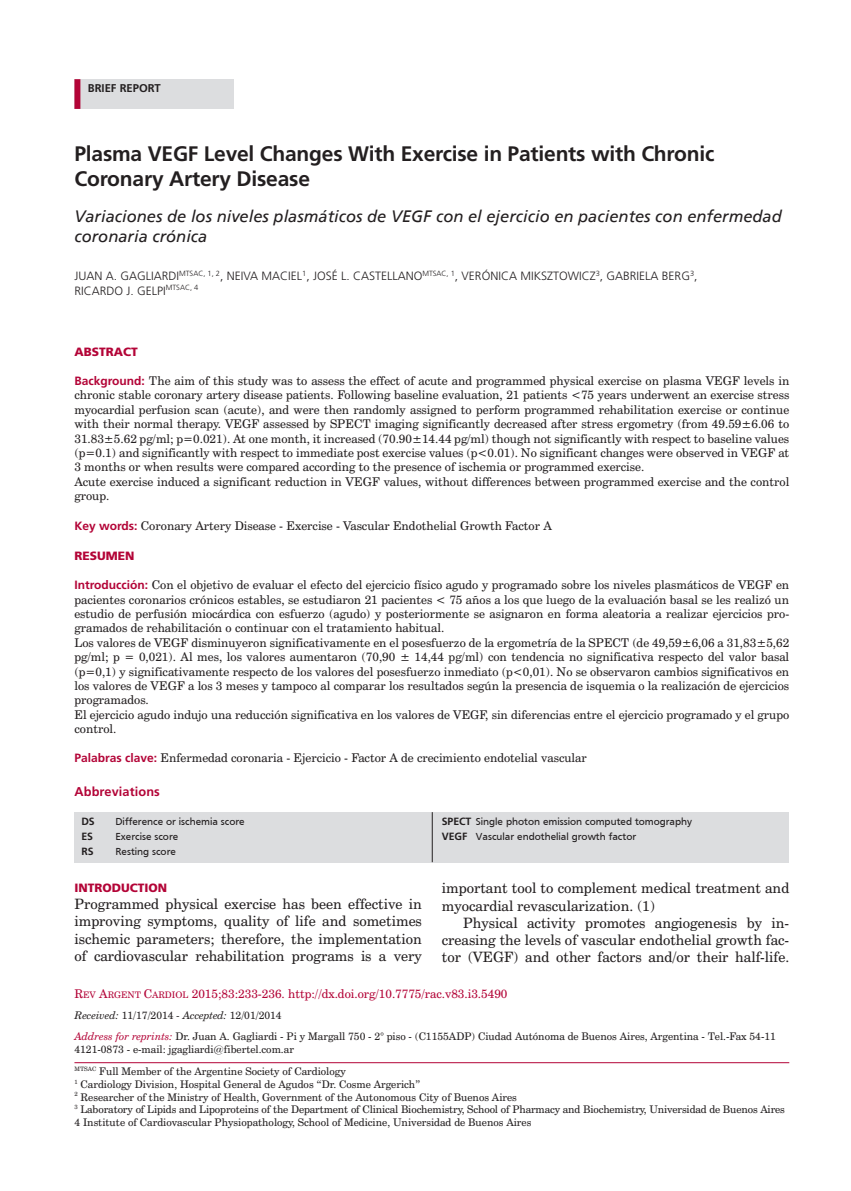
<style>
.page{position:relative;width:851px;height:1191px;background:#fff}
.page>*{position:absolute;margin:0;border:0;box-sizing:border-box;transform-origin:0 0}
.t1{font:700 21px/25.2px "Frutiger LT Std";letter-spacing:-.01em;color:#231f20}
.t2{font:italic 16.5px/19.8px "Frutiger";color:#231f20}
.t3{font:14.25px/17.1px "Century Schoolbook BT";color:#231f20;text-align:justify}
.t4{font:700 12.75px "Frutiger LT Std";letter-spacing:.01em;color:#b30437}
.t5{font:12px/14.4px "Century Schoolbook BT";color:#231f20}
.t6{font:300 12px "Frutiger LT Std";color:#231f20}
.t7{font:12px "Century Schoolbook BT";color:#b30437}
.t8{font:12px "Frutiger Black B";color:#b30437}
.t9{font:700 11.25px "Frutiger LT Std";color:#231f20}
.t10{font:10.5px/12.6px "Century Schoolbook BT";color:#231f20}
.t11{font:10.5px/15px "Frutiger";color:#231f20}
.t12{font:700 10.5px "Frutiger LT Std";color:#231f20}
.t13{font:300 7.5px "Frutiger LT Std";color:#231f20}
.s1{font-size:12px}
.s2{font-family:"Frutiger LT Std";font-weight:700;color:#b30437}
.s3{font-family:"Frutiger LT Std";font-weight:700}
.s4{font-size:9px}
.s5{font-style:inherit}
.s6{font-style:italic}
.s7{font-style:italic;color:#b30437}
</style>
<div class="page">
<div style="left:74px;top:79px;width:160px;height:30px;background:#dcdddf"></div>
<div style="left:74px;top:79px;width:6px;height:30px;background:#b30437"></div>
<hr style="left:74px;top:1062px;width:715px;height:1px;background:#b30437">
<div style="left:74px;top:812px;width:715px;height:50px;background:#dcdddf"></div>
<hr style="left:432px;top:812px;width:1px;height:50px;background:#231f20">
<p class="t9" style="left:88px;top:81px;width:68px">BRIEF REPORT</p>
<h1 class="t1" style="left:74px;top:141px;width:641px">Plasma VEGF Level Changes With Exercise in Patients with Chronic<br>Coronary Artery Disease</h1>
<h2 class="t2" style="left:74px;top:206px;width:708px">Variaciones de los niveles plasmáticos de VEGF con el ejercicio en pacientes con enfermedad coronaria crónica</h2>
<p class="t6" style="left:74px;top:269px;width:54px">JUAN A. GAGLIAR</p>
<p class="t13" style="left:168px;top:269px;width:17px"><span class="s1">DI</span>MTSA</p>
<p class="t6" style="left:198px;top:269px;width:171px"><sup>C,</sup> <sup>1,</sup> <sup>2</sup>, NEIVA MACIEL<sup>1</sup>, JOSÉ L. CASTELLANO</p>
<p class="t13" style="left:422px;top:269px;width:6px">MTSA</p>
<p class="t6" style="left:441px;top:269px;width:195px"><sup>C,</sup> <sup>1</sup>, VERÓNICA MI KSZTOWICZ<sup>3</sup>, GABRIELA</p>
<p class="t6" style="left:662px;top:269px;width:37px">BERG<sup>3</sup>,</p>
<p class="t6" style="left:74px;top:284px;width:70px">RICARDO J. GELPI</p>
<p class="t13" style="left:166px;top:283px;width:6px">MTSA</p>
<p class="t13" style="left:185px;top:283px;width:15px">C, 4</p>
<p class="t8" style="left:74px;top:344px;width:65px">ABSTRACT</p>
<p class="t5" style="left:74px;top:373px;width:716px"><span class="s2">Background:</span> The aim of this study was to assess the effect of acute and programmed physical exercise on plasma VEGF levels in chronic stable coronary artery disease patients. Following baseline evaluation, 21 patients &lt;75 years underwent an exercise stress myocardial perfusion scan (acute), and were then randomly assigned to perform programmed rehabilitation exercise or continue with their normal therapy. VEGF assessed by SPECT imaging significantly decreased after stress ergometry (from 49.59±6.06 to 31.83±5.62 pg/ml; p=0.021). At one month, it increased (70.90±14.44 pg/ml) though not significantly with respect to baseline values (p=0.1) and significantly with respect to immediate post exercise values (p&lt;0.01). No significant changes were observed in VEGF at 3 months or when results were compared according to the presence of ischemia or programmed exercise.<br>Acute exercise induced a significant reduction in VEGF values, without differences between programmed exercise and the control group.</p>
<p class="t5" style="left:74px;top:518px;width:479px"><span class="s2">Key words:</span> Coronary Artery Disease - Exercise - Vascular Endothelial Growth Factor A</p>
<p class="t8" style="left:74px;top:548px;width:61px">RESUMEN</p>
<p class="t5" style="left:74px;top:577px;width:716px"><span class="s2">Introducción:</span> Con el objetivo de evaluar el efecto del ejercicio físico agudo y programado sobre los niveles plasmáticos de VEGF en pacientes coronarios crónicos estables, se estudiaron 21 pacientes &lt; 75 años a los que luego de la evaluación basal se les realizó un estudio de perfusión miocárdica con esfuerzo (agudo) y posteriormente se asignaron en forma aleatoria a realizar ejercicios pro&shy;gramados de rehabilitación o continuar con el tratamiento habitual.<br>Los valores de VEGF disminuyeron significativamente en el posesfuerzo de la ergometría de la SPECT (de 49,59±6,06 a 31,83±5,62 pg/ml; p = 0,021). Al mes, los valores aumentaron (70,90 ± 14,44 pg/ml) con tendencia no significativa respecto del valor basal (p=0,1) y significativamente respecto de los valores del posesfuerzo inmediato (p&lt;0,01). No se observaron cambios significativos en los valores de VEGF a los 3 meses y tampoco al comparar los resultados según la presencia de isquemia o la realización de ejercicios programados.<br>El ejercicio agudo indujo una reducción significativa en los valores de VEGF, sin diferencias entre el ejercicio programado y el grupo control.</p>
<p class="t5" style="left:74px;top:750px;width:514px"><span class="s2">Palabras clave:</span> Enfermedad coronaria - Ejercicio - Factor A de crecimiento endotelial vascular</p>
<p class="t4" style="left:74px;top:784px;width:87px">Abbreviations</p>
<p class="t12" style="left:81px;top:815px;width:14px">DS</p>
<p class="t11" style="left:115px;top:814px;width:131px">Difference or ischemia score</p>
<p class="t12" style="left:81px;top:830px;width:12px">ES</p>
<p class="t11" style="left:115px;top:829px;width:64px">Exercise score</p>
<p class="t12" style="left:81px;top:845px;width:7px">RS</p>
<p class="t11" style="left:115px;top:844px;width:62px">Resting score</p>
<p class="t8" style="left:74px;top:880px;width:94px">INTRODUCTION</p>
<p class="t3" style="left:74px;top:895px;width:349px">Programmed physical exercise has been effective in improving symptoms, quality of life and sometimes ischemic parameters; therefore, the implementation of cardiovascular rehabilitation programs is a very</p>
<p class="t11" style="left:442px;top:814px;width:252px"><span class="s3">SPECT</span> Single photon emission computed tomography<br><span class="s3">VEGF</span> Vascular endothelial growth factor</p>
<p class="t3" style="left:442px;top:879px;width:349px">important tool to complement medical treatment and myocardial revascularization. (1)</p>
<p class="t3" style="left:442px;top:913px;width:349px;text-indent:21px">Physical activity promotes angiogenesis by in&shy;creasing the levels of vascular endothelial growth fac&shy;tor (VEGF) and other factors and/or their half-life.</p>
<p class="t7" style="left:74px;top:986px;width:434px">R<span class="s4">EV</span> <span class="s5">A</span><span class="s4">RGENT</span> <span class="s5">C</span><span class="s4">ARDIOL</span> <span class="s5">2015;83:233-236.</span> http://dx.doi.org/10.7775/rac.v83.i3.5490</p>
<p class="t10" style="left:74px;top:1005px;width:703px;line-height:21px"><span class="s6">Received:</span> 11/17/2014 <span class="s6">- Accepted:</span> 12/01/2014<br><span class="s7">Address for reprints:</span> Dr. Juan A. Gagliardi - Pi y Margall 750 - 2° piso - (C1155ADP) Ciudad Autónoma de Buenos Aires, Argentina - Tel.-Fax 54-11</p>
<p class="t10" style="left:74px;top:1042px;width:221px">4121-0873 - e-mail: jgagliardi@fibertel.com.ar</p>
<p class="t10" style="left:74px;top:1065px;width:711px"><sup>MTSAC</sup> Full Member of the Argentine Society of Cardiology<br><sup>1</sup> Cardiology Division, Hospital General de Agudos “Dr. Cosme Argerich”<br><sup>2</sup> Researcher of the Ministry of Health, Government of the Autonomous City of Buenos Aires<br><sup>3</sup> Laboratory of Lipids and Lipoproteins of the Department of Clinical Biochemistry, School of Pharmacy and Biochemistry, Universidad de Buenos Aires 4 Institute of Cardiovascular Physiopathology, School of Medicine, Universidad de Buenos Aires</p>
</div>
